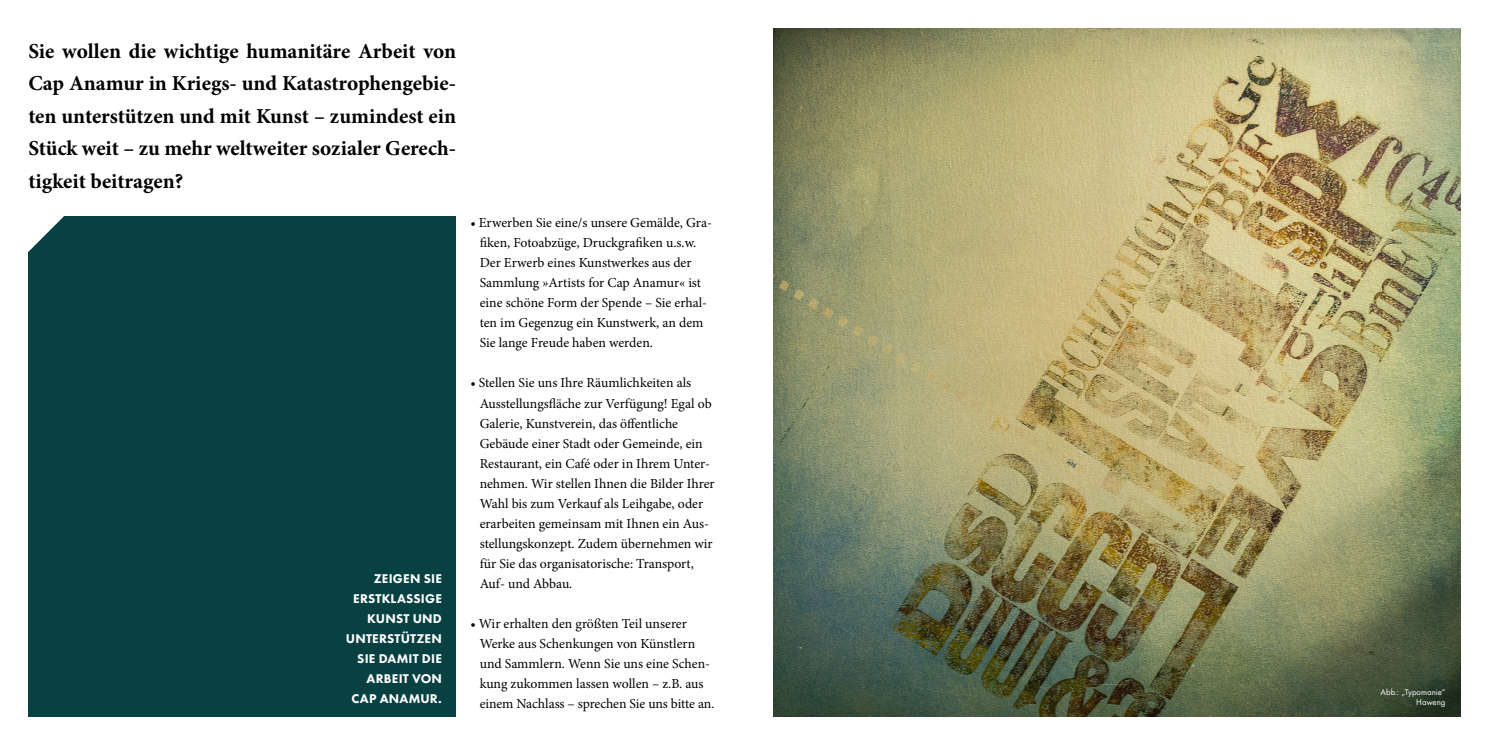
<style>
.page{position:relative;width:1489px;height:745px;background:#fff}
.page>*{position:absolute;margin:0;border:0;box-sizing:border-box;transform-origin:0 0}
.t1{font:700 21.25px/32.5px "Minion Pro";letter-spacing:-.005em;color:#000;text-align:justify}
.t2{font:13.75px/20px "Minion Pro";color:#000}
.t3{font:800 13.12px/20px "Futura PT";letter-spacing:.015em;color:#fff;text-align:right}
.t4{font:8.75px/10.5px "Futura PT";color:#fff;text-align:right}
</style>
<div class="page">
<div style="left:28px;top:216px;width:428px;height:500px;background:#094142"></div>
<img style="left:773px;top:28px;width:687px;height:688px">
<svg style="left:28px;top:216px;width:36px;height:36px"></svg>
<h1 class="t1" style="left:28px;top:34px;width:429px">Sie wollen die wichtige humanitäre Arbeit von Cap Anamur in Kriegs- und Katastrophengebie&shy;ten unterstützen und mit Kunst – zumindest ein Stück weit – zu mehr weltweiter sozialer Gerech&shy;tigkeit beitragen?</h1>
<p class="t3" style="left:346px;top:568px;width:98px">ZEIGEN SIE<br>ERSTKLASSIGE<br>KUNST UND<br>UNTERSTÜTZEN<br>SIE DAMIT DIE<br>ARBEIT VON<br>CAP ANAMUR.</p>
<p class="t2" style="left:479px;top:213px;width:234px;text-indent:-9px">• Erwerben Sie eine/s unsere Gemälde, Gra&shy;fiken, Fotoabzüge, Druckgrafiken u.s.w.<br>Der Erwerb eines Kunstwerkes aus der Sammlung »Artists for Cap Anamur« ist eine schöne Form der Spende – Sie erhal&shy;ten im Gegenzug ein Kunstwerk, an dem Sie lange Freude haben werden.</p>
<p class="t2" style="left:479px;top:373px;width:236px;text-indent:-9px">• Stellen Sie uns Ihre Räumlichkeiten als Ausstellungsfläche zur Verfügung! Egal ob Galerie, Kunstverein, das öffentliche Gebäude einer Stadt oder Gemeinde, ein Restaurant, ein Café oder in Ihrem Unter&shy;nehmen. Wir stellen Ihnen die Bilder Ihrer Wahl bis zum Verkauf als Leihgabe, oder erarbeiten gemeinsam mit Ihnen ein Aus&shy;stellungskonzept. Zudem übernehmen wir für Sie das organisatorische: Transport, Auf- und Abbau.</p>
<p class="t2" style="left:479px;top:613px;width:236px;text-indent:-9px">• Wir erhalten den größten Teil unserer Werke aus Schenkungen von Künstlern und Sammlern. Wenn Sie uns eine Schen&shy;kung zukommen lassen wollen – z.B. aus einem Nachlass – sprechen Sie uns bitte an.</p>
<p class="t4" style="left:1380px;top:686px;width:66px">Abb.: „Typomanie“<br>Haweng</p>
</div>
